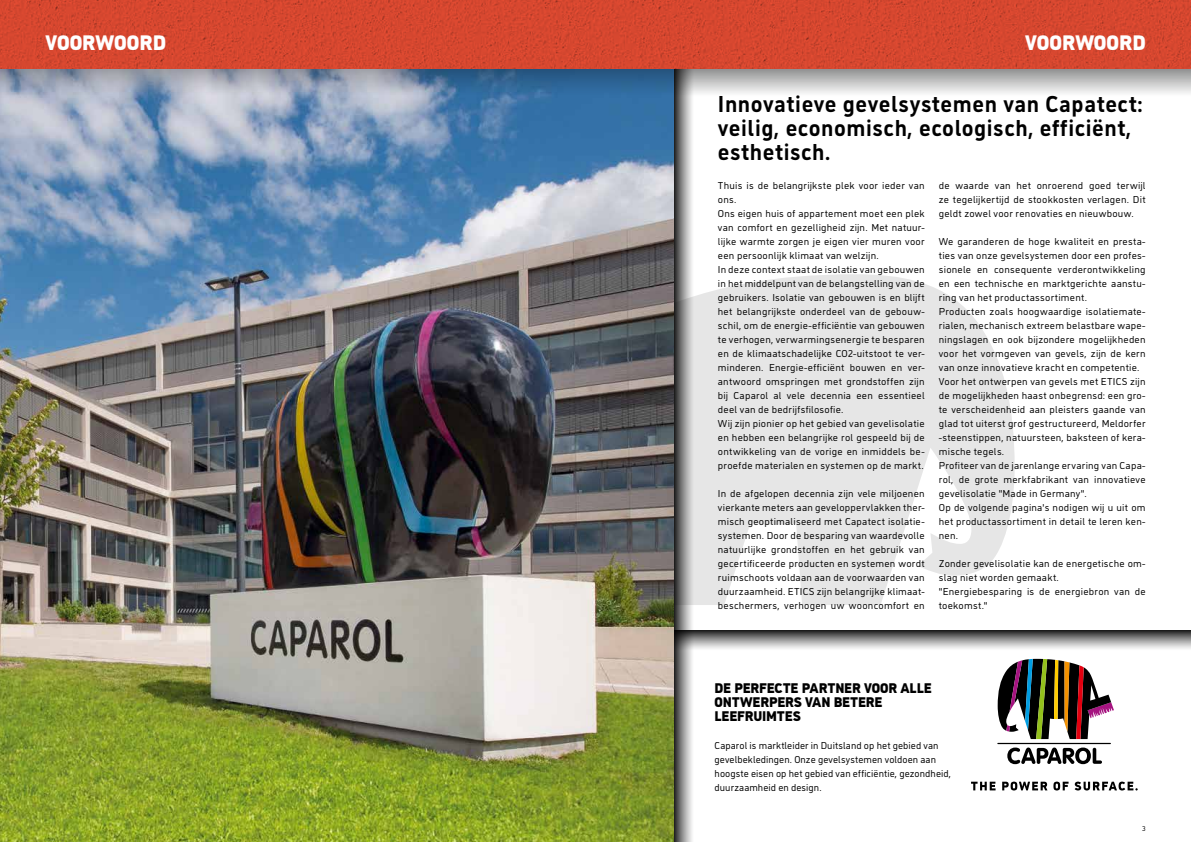
<style>
.page{position:relative;width:1191px;height:842px;background:#fff}
.page>*{position:absolute;margin:0;border:0;box-sizing:border-box;transform-origin:0 0}
.t1{font:700 23px/24px "CAP Elephant";letter-spacing:.025em;color:#000}
.t2{font:900 21px "CAP Elephant";color:#fff}
.t3{font:900 14px/14px "CAP Elephant";letter-spacing:-.015em;color:#000}
.t4{font:10px/14px "CAP Elephant";letter-spacing:.02em;color:#000}
.t5{font:7px "CAP Elephant";color:#000}
</style>
<div class="page">
<svg style="left:0;top:0;width:1191px;height:69px;fill:#d6472f"></svg>
<svg style="left:673px;top:96px;width:19px;height:746px"></svg>
<svg style="left:673px;top:274px;width:341px;height:331px;fill:#e6e6e6"></svg>
<svg style="left:673px;top:630px;width:518px;height:20px"></svg>
<img style="left:0;top:96px;width:673px;height:746px">
<svg style="left:997px;top:659px;width:117px;height:80px"></svg>
<svg style="left:1007px;top:747px;width:95px;height:17px"></svg>
<hr style="left:997px;top:743px;width:113px;height:1px;background:#000">
<svg style="left:971px;top:782px;width:24px;height:8px"></svg>
<svg style="left:1002px;top:782px;width:45px;height:8px"></svg>
<svg style="left:1053px;top:782px;width:15px;height:8px"></svg>
<svg style="left:1074px;top:782px;width:63px;height:8px"></svg>
<svg style="left:0;top:69px;width:1191px;height:27px"></svg>
<h2 class="t2" style="left:45px;top:30px;width:122px">VOORWOORD</h2>
<h2 class="t2" style="left:1025px;top:30px;width:122px">VOORWOORD</h2>
<h1 class="t1" style="left:718px;top:93px;width:426px">Innovatieve gevelsystemen van Capatect: veilig, economisch, ecologisch, efficiënt, esthetisch.</h1>
<p class="t4" style="left:718px;top:179px;width:208px">Thuis is de belangrijkste plek voor ieder van ons.<br>Ons eigen huis of appartement moet een plek van comfort en gezelligheid zijn. Met natuur&shy;lijke warmte zorgen je eigen vier muren voor een persoonlijk klimaat van welzijn.<br>In deze context staat de isolatie van gebouwen in het middelpunt van de belangstelling van de gebruikers. Isolatie van gebouwen is en blijft het belangrijkste onderdeel van de gebouw&shy;schil, om de energie-efficiëntie van gebouwen te verhogen, verwarmingsenergie te besparen en de klimaatschadelijke CO2-uitstoot te ver&shy;minderen. Energie-efficiënt bouwen en ver&shy;antwoord omspringen met grondstoffen zijn bij Caparol al vele decennia een essentieel deel van de bedrijfsfilosofie.<br>Wij zijn pionier op het gebied van gevelisolatie en hebben een belangrijke rol gespeeld bij de ontwikkeling van de vorige en inmiddels be&shy;proefde materialen en systemen op de markt.</p>
<p class="t4" style="left:718px;top:487px;width:208px;text-align:justify">In de afgelopen decennia zijn vele miljoenen vierkante meters aan geveloppervlakken ther&shy;misch geoptimaliseerd met Capatect isolatie&shy;systemen. Door de besparing van waardevolle natuurlijke grondstoffen en het gebruik van gecertificeerde producten en systemen wordt ruimschoots voldaan aan de voorwaarden van duurzaamheid. ETICS zijn belangrijke klimaat&shy;beschermers, verhogen uw wooncomfort en</p>
<p class="t4" style="left:939px;top:179px;width:208px;text-align:justify">de waarde van het onroerend goed terwijl ze tegelijkertijd de stookkosten verlagen. Dit geldt zowel voor renovaties en nieuwbouw.</p>
<p class="t4" style="left:939px;top:235px;width:208px">We garanderen de hoge kwaliteit en presta&shy;ties van onze gevelsystemen door een profes&shy;sionele en consequente verderontwikkeling en een technische en marktgerichte aanstu&shy;ring van het productassortiment.<br>Producten zoals hoogwaardige isolatiemate&shy;rialen, mechanisch extreem belastbare wape&shy;ningslagen en ook bijzondere mogelijkheden voor het vormgeven van gevels, zijn de kern van onze innovatieve kracht en competentie.<br>Voor het ontwerpen van gevels met ETICS zijn de mogelijkheden haast onbegrensd: een gro&shy;te verscheidenheid aan pleisters gaande van glad tot uiterst grof gestructureerd, Meldorfer -steenstippen, natuursteen, baksteen of kera&shy;mische tegels.<br>Profiteer van de jarenlange ervaring van Capa&shy;rol, de grote merkfabrikant van innovatieve gevelisolatie "Made in Germany".<br>Op de volgende pagina's nodigen wij u uit om het productassortiment in detail te leren ken&shy;nen.</p>
<p class="t4" style="left:939px;top:557px;width:208px">Zonder gevelisolatie kan de energetische om&shy;slag niet worden gemaakt.<br>"Energiebesparing is de energiebron van de toekomst."</p>
<h3 class="t3" style="left:714px;top:681px;width:218px">DE PERFECTE PARTNER VOOR ALLE<br>ONTWERPERS VAN BETERE<br>LEEFRUIMTES</h3>
<p class="t4" style="left:714px;top:739px;width:238px">Caparol is marktleider in Duitsland op het gebied van gevelbekledingen. Onze gevelsystemen voldoen aan hoogste eisen op het gebied van efficiëntie, gezondheid, duurzaamheid en design.</p>
<p class="t5" style="left:1142px;top:824px;width:5px">3</p>
</div>
